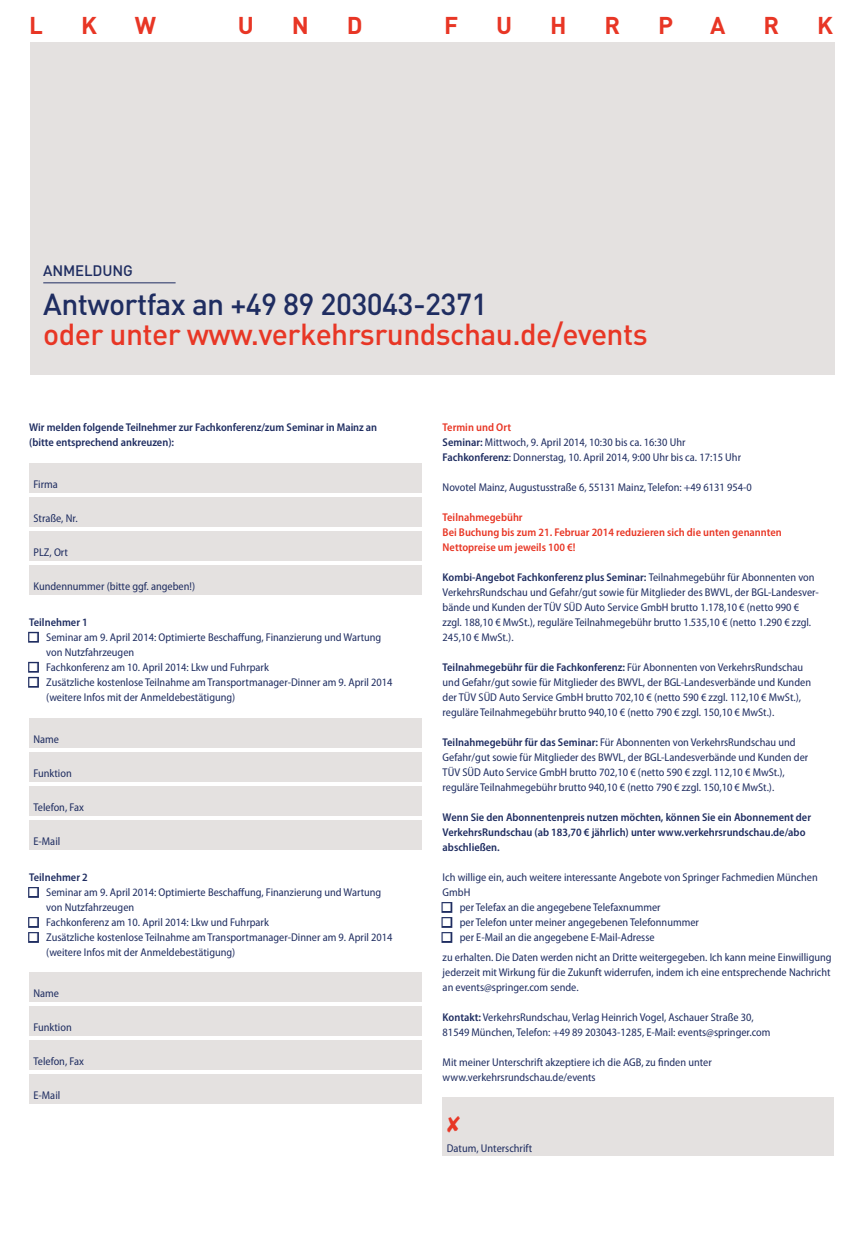
<style>
.page{position:relative;width:864px;height:1234px;background:#fff}
.page>*{position:absolute;margin:0;border:0;box-sizing:border-box;transform-origin:0 0}
.t1{font:500 30px "DIN";letter-spacing:-.02em;color:#e83625}
.t2{font:500 30px "DIN";letter-spacing:-.02em;color:#1f2d61}
.t3{font:700 24px "DIN";color:#e83625}
.t4{font:500 15px "DIN";letter-spacing:-.01em;color:#1f2d61}
.t5{font:semi-condensed 11.25px/15px "Myriad Pro";color:#1f2d61}
.t6{font:600 semi-condensed 11.25px/15px "Myriad Pro";color:#1f2d61}
.t7{font:600 semi-condensed 11.25px/15px "Myriad Pro";color:#e83625}
.s1{font-weight:600;color:#e83625}
.s2{font-weight:600}
</style>
<div class="page">
<div style="left:30px;top:43px;width:803px;height:332px;background:#e4e1e0"></div>
<hr style="left:43px;top:282px;width:132px;height:1px;background:#1f2d61">
<div style="left:29px;top:463px;width:392px;height:29px;background:#e4e1e0"></div>
<div style="left:29px;top:497px;width:392px;height:29px;background:#e4e1e0"></div>
<div style="left:29px;top:531px;width:392px;height:29px;background:#e4e1e0"></div>
<div style="left:29px;top:565px;width:392px;height:29px;background:#e4e1e0"></div>
<div style="left:28px;top:631px;width:11px;height:11px;border:3px solid #1f2d61"></div>
<div style="left:28px;top:661px;width:11px;height:11px;border:3px solid #1f2d61"></div>
<div style="left:28px;top:676px;width:11px;height:11px;border:3px solid #1f2d61"></div>
<div style="left:29px;top:718px;width:392px;height:29px;background:#e4e1e0"></div>
<div style="left:29px;top:752px;width:392px;height:29px;background:#e4e1e0"></div>
<div style="left:29px;top:786px;width:392px;height:29px;background:#e4e1e0"></div>
<div style="left:29px;top:820px;width:392px;height:29px;background:#e4e1e0"></div>
<div style="left:28px;top:886px;width:11px;height:11px;border:3px solid #1f2d61"></div>
<div style="left:28px;top:916px;width:11px;height:11px;border:3px solid #1f2d61"></div>
<div style="left:28px;top:931px;width:11px;height:11px;border:3px solid #1f2d61"></div>
<div style="left:29px;top:971px;width:392px;height:29px;background:#e4e1e0"></div>
<div style="left:29px;top:1005px;width:392px;height:29px;background:#e4e1e0"></div>
<div style="left:29px;top:1039px;width:392px;height:29px;background:#e4e1e0"></div>
<div style="left:29px;top:1073px;width:392px;height:29px;background:#e4e1e0"></div>
<div style="left:441px;top:901px;width:11px;height:11px;border:3px solid #1f2d61"></div>
<div style="left:441px;top:916px;width:11px;height:11px;border:3px solid #1f2d61"></div>
<div style="left:441px;top:931px;width:11px;height:11px;border:3px solid #1f2d61"></div>
<div style="left:442px;top:1097px;width:391px;height:58px;background:#e4e1e0"></div>
<svg style="left:30px;top:633px;width:7px;height:8px"></svg>
<svg style="left:30px;top:663px;width:7px;height:8px"></svg>
<svg style="left:30px;top:678px;width:7px;height:8px"></svg>
<svg style="left:30px;top:888px;width:7px;height:8px"></svg>
<svg style="left:30px;top:918px;width:7px;height:8px"></svg>
<svg style="left:30px;top:933px;width:7px;height:8px"></svg>
<svg style="left:443px;top:903px;width:7px;height:8px"></svg>
<svg style="left:443px;top:918px;width:7px;height:8px"></svg>
<svg style="left:443px;top:933px;width:7px;height:8px"></svg>
<h2 class="t3" style="left:29px;top:17px;width:15px">L</h2>
<h2 class="t3" style="left:81px;top:17px;width:17px">K</h2>
<h2 class="t3" style="left:135px;top:17px;width:23px">W</h2>
<h2 class="t3" style="left:238px;top:17px;width:18px">U</h2>
<h2 class="t3" style="left:291px;top:17px;width:19px">N</h2>
<h2 class="t3" style="left:346px;top:17px;width:17px">D</h2>
<h2 class="t3" style="left:444px;top:17px;width:16px">F</h2>
<h2 class="t3" style="left:496px;top:17px;width:18px">U</h2>
<h2 class="t3" style="left:550px;top:17px;width:18px">H</h2>
<h2 class="t3" style="left:604px;top:17px;width:17px">R</h2>
<h2 class="t3" style="left:658px;top:17px;width:17px">P</h2>
<h2 class="t3" style="left:709px;top:17px;width:17px">A</h2>
<h2 class="t3" style="left:763px;top:17px;width:17px">R</h2>
<h2 class="t3" style="left:816px;top:17px;width:17px">K</h2>
<h3 class="t4" style="left:43px;top:262px;width:91px">ANMELDUNG</h3>
<h1 class="t2" style="left:43px;top:286px;width:445px">Antwortfax an +49 89 203043-2371</h1>
<h1 class="t1" style="left:43px;top:316px;width:605px">oder unter www.verkehrsrundschau.de/events</h1>
<p class="t6" style="left:29px;top:421px;width:349px">Wir melden folgende Teilnehmer zur Fachkonferenz/zum Seminar in Mainz an (bitte entsprechend ankreuzen):</p>
<p class="t5" style="left:33px;top:478px;width:26px">Firma</p>
<p class="t5" style="left:33px;top:512px;width:46px">Straße, Nr.</p>
<p class="t5" style="left:33px;top:546px;width:36px">PLZ, Ort</p>
<p class="t5" style="left:33px;top:580px;width:163px">Kundennummer (bitte ggf. angeben!)</p>
<p class="t6" style="left:29px;top:616px;width:60px">Teilnehmer 1</p>
<p class="t5" style="left:46px;top:631px;width:347px">Seminar am 9. April 2014: Optimierte Beschaffung, Finanzierung und Wartung von Nutzfahrzeugen<br>Fachkonferenz am 10. April 2014: Lkw und Fuhrpark<br>Zusätzliche kostenlose Teilnahme am Transportmanager-Dinner am 9. April 2014 (weitere Infos mit der Anmeldebestätigung)</p>
<p class="t5" style="left:33px;top:732px;width:27px">Name</p>
<p class="t5" style="left:33px;top:766px;width:40px">Funktion</p>
<p class="t5" style="left:33px;top:800px;width:52px">Telefon, Fax</p>
<p class="t5" style="left:33px;top:834px;width:28px">E-Mail</p>
<p class="t6" style="left:29px;top:871px;width:60px">Teilnehmer 2</p>
<p class="t5" style="left:46px;top:886px;width:347px">Seminar am 9. April 2014: Optimierte Beschaffung, Finanzierung und Wartung von Nutzfahrzeugen<br>Fachkonferenz am 10. April 2014: Lkw und Fuhrpark<br>Zusätzliche kostenlose Teilnahme am Transportmanager-Dinner am 9. April 2014 (weitere Infos mit der Anmeldebestätigung)</p>
<p class="t5" style="left:33px;top:986px;width:27px">Name</p>
<p class="t5" style="left:33px;top:1020px;width:40px">Funktion</p>
<p class="t5" style="left:33px;top:1054px;width:52px">Telefon, Fax</p>
<p class="t5" style="left:33px;top:1088px;width:28px">E-Mail</p>
<p class="t5" style="left:442px;top:421px;width:300px"><span class="s1">Termin und Ort<br></span><span class="s2">Seminar:</span> Mittwoch, 9. April 2014, 10:30 bis ca. 16:30 Uhr<br><span class="s2">Fachkonferenz</span>: Donnerstag, 10. April 2014, 9:00 Uhr bis ca. 17:15 Uhr</p>
<p class="t5" style="left:442px;top:481px;width:310px">Novotel Mainz, Augustusstraße 6, 55131 Mainz, Telefon: +49 6131 954-0</p>
<p class="t7" style="left:442px;top:511px;width:340px">Teilnahmegebühr<br>Bei Buchung bis zum 21. Februar 2014 reduzieren sich die unten genannten<br>Nettopreise um jeweils 100 €!</p>
<p class="t5" style="left:442px;top:571px;width:377px"><span class="s2">Kombi-Angebot Fachkonferenz plus Seminar:</span> Teilnahmegebühr für Abonnenten von VerkehrsRundschau und Gefahr/gut sowie für Mitglieder des BWVL, der BGL-Landesver&shy;bände und Kunden der TÜV SÜD Auto Service GmbH brutto 1.178,10 € (netto 990 € zzgl. 188,10 € MwSt.), reguläre Teilnahmegebühr brutto 1.535,10 € (netto 1.290 € zzgl.<br>245,10 € MwSt.).</p>
<p class="t5" style="left:442px;top:661px;width:370px"><span class="s2">Teilnahmegebühr für die Fachkonferenz:</span> Für Abonnenten von VerkehrsRundschau und Gefahr/gut sowie für Mitglieder des BWVL, der BGL-Landesverbände und Kunden der TÜV SÜD Auto Service GmbH brutto 702,10 € (netto 590 € zzgl. 112,10 € MwSt.), reguläre Teilnahmegebühr brutto 940,10 € (netto 790 € zzgl. 150,10 € MwSt.).</p>
<p class="t5" style="left:442px;top:736px;width:367px"><span class="s2">Teilnahmegebühr für das Seminar:</span> Für Abonnenten von VerkehrsRundschau und Gefahr/gut sowie für Mitglieder des BWVL, der BGL-Landesverbände und Kunden der TÜV SÜD Auto Service GmbH brutto 702,10 € (netto 590 € zzgl. 112,10 € MwSt.), reguläre Teilnahmegebühr brutto 940,10 € (netto 790 € zzgl. 150,10 € MwSt.).</p>
<p class="t6" style="left:442px;top:811px;width:370px">Wenn Sie den Abonnentenpreis nutzen möchten, können Sie ein Abonnement der<br>VerkehrsRundschau (ab 183,70 € jährlich) unter www.verkehrsrundschau.de/abo abschließen.</p>
<p class="t5" style="left:442px;top:871px;width:376px">Ich willige ein, auch weitere interessante Angebote von Springer Fachmedien München</p>
<p class="t5" style="left:442px;top:886px;width:29px">GmbH</p>
<p class="t5" style="left:459px;top:901px;width:202px">per Telefax an die angegebene Telefaxnummer</p>
<p class="t5" style="left:459px;top:916px;width:241px">per Telefon unter meiner angegebenen Telefonnummer</p>
<p class="t5" style="left:459px;top:931px;width:196px">per E-Mail an die angegebene E-Mail-Adresse</p>
<p class="t5" style="left:442px;top:950px;width:390px;text-align:justify">zu erhalten. Die Daten werden nicht an Dritte weitergegeben. Ich kann meine Einwilligung jederzeit mit Wirkung für die Zukunft widerrufen, indem ich eine entsprechende Nachricht an events@springer.com sende.</p>
<p class="t5" style="left:442px;top:1010px;width:329px"><span class="s2">Kontakt:</span> VerkehrsRundschau, Verlag Heinrich Vogel, Aschauer Straße 30,<br>81549 München, Telefon: +49 89 203043-1285, E-Mail: events@springer.com</p>
<p class="t5" style="left:442px;top:1055px;width:270px">Mit meiner Unterschrift akzeptiere ich die AGB, zu finden unter www.verkehrsrundschau.de/events</p>
<p class="t5" style="left:446px;top:1141px;width:87px">Datum, Unterschrift</p>
</div>
